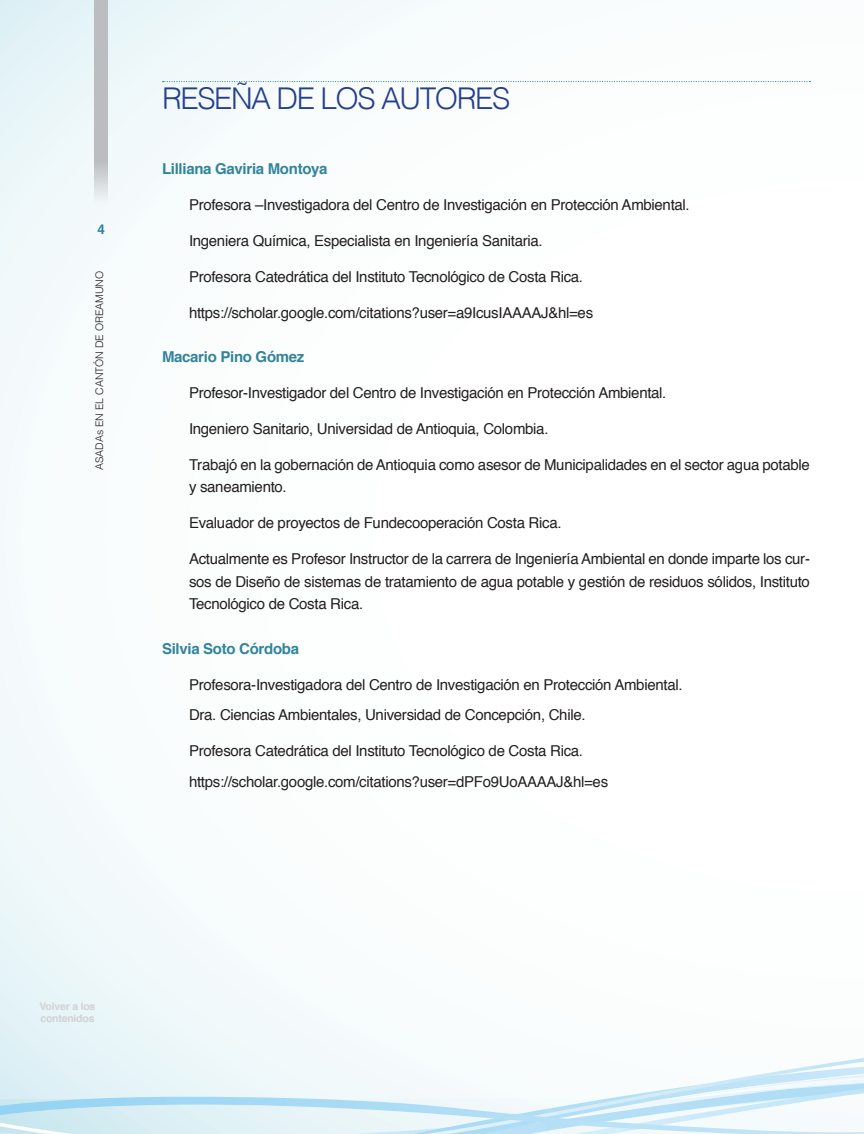
<style>
.page{position:relative;width:864px;height:1134px;background:#fff}
.page>*{position:absolute;margin:0;border:0;box-sizing:border-box;transform-origin:0 0}
.titulos_correcto{font:300 30px "Helvetica";letter-spacing:-.05em;color:#253f8e}
.t1{font:15px/22.5px "Helvetica";letter-spacing:-.02em;color:#231f20}
.t2{font:700 15px "Helvetica";letter-spacing:-.02em;color:#31849b}
.t3{font:700 13.5px "Helvetica";color:#31849b}
.t4{font:300 10.5px "Helvetica";color:#231f20}
.t5{font:700 10.5px/12px "Helvetica";letter-spacing:-.02em;color:#d1d2d4}
</style>
<div class="page">
<svg style="left:0;top:1058px;width:864px;height:9px"></svg>
<svg style="left:0;top:1067px;width:864px;height:67px"></svg>
<svg style="left:94px;top:0;width:14px;height:206px;background:#c2c3c6"></svg>
<svg style="left:163px;top:81px;width:647px;height:1px"></svg>
<p class="t3" style="left:97px;top:219px;width:9px">4</p>
<p class="t4" style="left:90px;top:470px;width:201px;rotate:-90deg">ASADAs EN EL CANTÓN DE OREAMUNO</p>
<p class="titulos_correcto" style="left:162px;top:73px;width:350px">RESEÑA DE LOS AUTORES</p>
<p class="t2" style="left:162px;top:156px;width:167px">Lilliana Gaviria Montoya</p>
<p class="t1" style="left:189px;top:194px;width:502px">Profesora –Investigadora del Centro de Investigación en Protección Ambiental.</p>
<p class="t1" style="left:189px;top:230px;width:355px">Ingeniera Química, Especialista en Ingeniería Sanitaria.</p>
<p class="t1" style="left:189px;top:266px;width:396px">Profesora Catedrática del Instituto Tecnológico de Costa Rica.</p>
<p class="t1" style="left:189px;top:302px;width:406px">https://scholar.google.com/citations?user=a9IcusIAAAAJ&amp;hl=es</p>
<p class="t2" style="left:162px;top:344px;width:144px">Macario Pino Gómez</p>
<p class="t1" style="left:189px;top:382px;width:479px">Profesor-Investigador del Centro de Investigación en Protección Ambiental.</p>
<p class="t1" style="left:189px;top:418px;width:361px">Ingeniero Sanitario, Universidad de Antioquia, Colombia.</p>
<p class="t1" style="left:189px;top:454px;width:622px">Trabajó en la gobernación de Antioquia como asesor de Municipalidades en el sector agua potable y saneamiento.</p>
<p class="t1" style="left:189px;top:512px;width:374px">Evaluador de proyectos de Fundecooperación Costa Rica.</p>
<p class="t1" style="left:189px;top:548px;width:622px;text-align:justify">Actualmente es Profesor Instructor de la carrera de Ingeniería Ambiental en donde imparte los cur&shy;sos de Diseño de sistemas de tratamiento de agua potable y gestión de residuos sólidos, Instituto Tecnológico de Costa Rica.</p>
<p class="t2" style="left:162px;top:636px;width:139px">Silvia Soto Córdoba</p>
<p class="t1" style="left:189px;top:674px;width:495px">Profesora-Investigadora del Centro de Investigación en Protección Ambiental.</p>
<p class="t1" style="left:189px;top:704px;width:398px">Dra. Ciencias Ambientales, Universidad de Concepción, Chile.</p>
<p class="t1" style="left:189px;top:740px;width:396px">Profesora Catedrática del Instituto Tecnológico de Costa Rica.</p>
<p class="t1" style="left:189px;top:771px;width:421px">https://scholar.google.com/citations?user=dPFo9UoAAAAJ&amp;hl=es</p>
<p class="t5" style="left:40px;top:1001px;width:57px">Volver a los contenidos</p>
</div>
